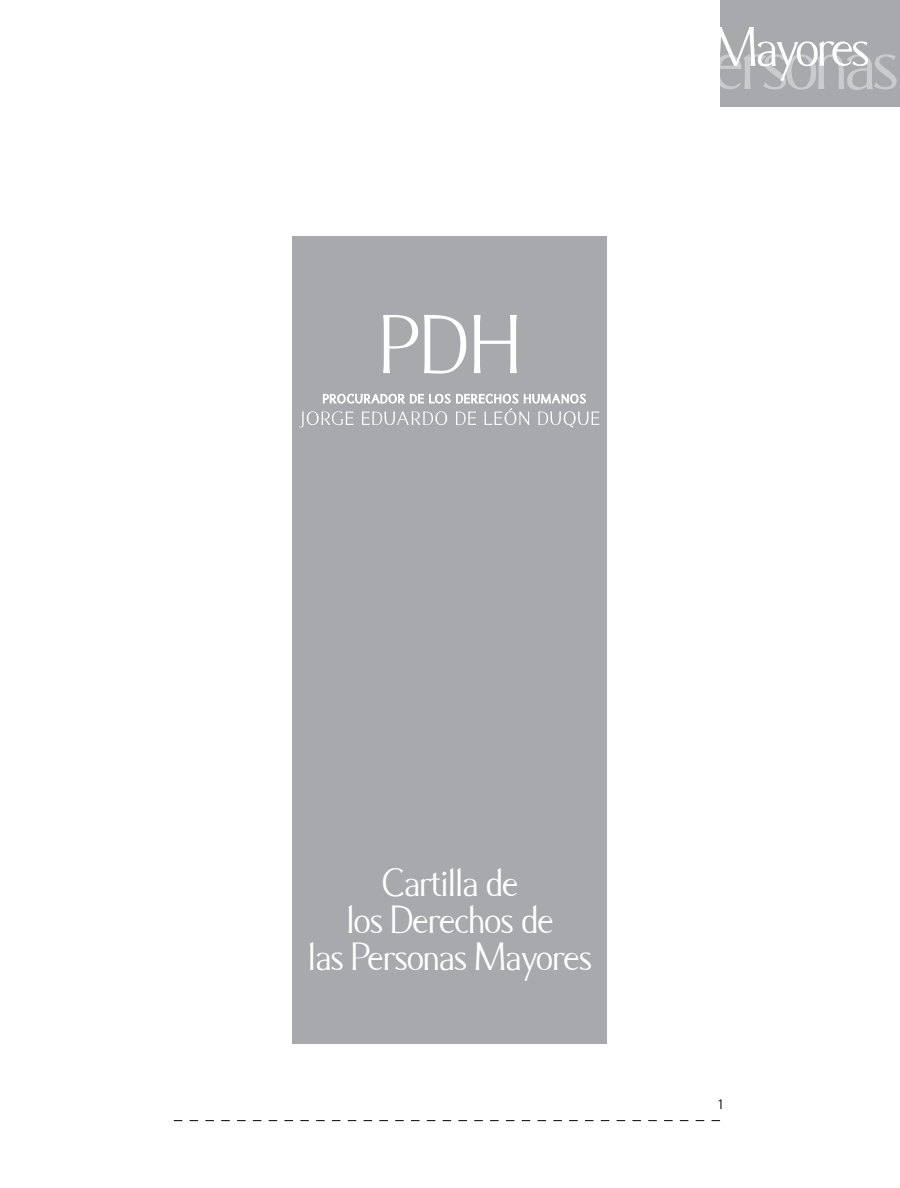
<style>
.page{position:relative;width:900px;height:1188px;background:#fff}
.page>*{position:absolute;margin:0;border:0;box-sizing:border-box;transform-origin:0 0}
.t1{font:84px "Caramella";color:#fff}
.t2{font:80px "Caramella";letter-spacing:-.075em;color:#fff}
.t3{font:56px "Caramella";letter-spacing:-.075em;color:#fff}
.t4{font:40px "Caramella";letter-spacing:-.05em;color:#fff}
.t5{font:14.4px "Caramella";color:#000}
</style>
<div class="page">
<div style="left:720px;top:0;width:180px;height:107px;background:#a7a9ac"></div>
<svg style="left:174px;top:1120px;width:546px;height:1px"></svg>
<div style="left:293px;top:236px;width:314px;height:808px;background:#a7a9ac"></div>
<svg style="left:299px;top:393px;width:300px;height:35px"></svg>
<h1 class="t1" style="left:378px;top:300px;width:145px">PDH</h1>
<h3 class="t3" style="left:713px;top:17px;width:159px">Mayores</h3>
<h2 class="t2" style="left:680px;top:19px;width:222px">Personas</h2>
<p class="t4" style="left:381px;top:861px;width:139px">Cartilla de</p>
<p class="t4" style="left:346px;top:898px;width:210px">los Derechos de</p>
<p class="t4" style="left:307px;top:935px;width:287px">las Personas Mayores</p>
<p class="t5" style="left:719px;top:1097px;width:6px">1</p>
</div>
